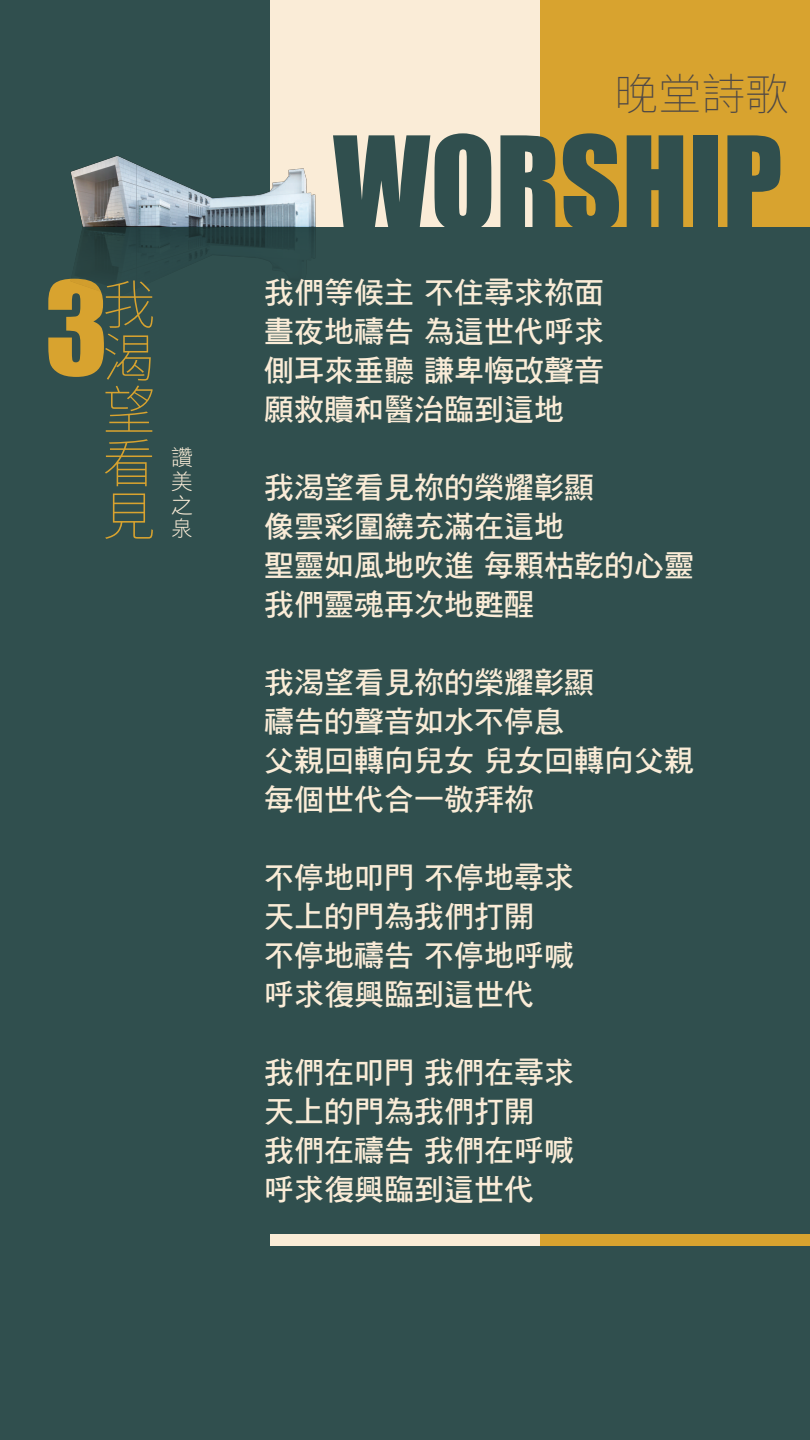
<style>
.page{position:relative;width:810px;height:1440px;background:#fff}
.page>*{position:absolute;margin:0;border:0;box-sizing:border-box;transform-origin:0 0}
.t1{font:119.55px "Impact";color:#304f4e}
.t2{font:119.55px "Impact";color:#d8a32f}
.t3{font:100 52.88px/52.9px "Noto Sans CJ Ktc";color:#d8a32f;text-align:justify}
.t4{font:100 43.65px "Noto Sans CJ Ktc";color:#4e4846}
.t5{font:30px/39px "DF Hei Std W7";color:#faecd7}
.t6{font:21.75px/23.9px "DF Hei Std W3";color:#faecd7;text-align:justify}
</style>
<div class="page">
<div style="left:0;top:227px;width:810px;height:1213px;background:#304f4e"></div>
<div style="left:0;top:0;width:270px;height:227px;background:#304f4e"></div>
<div style="left:270px;top:0;width:270px;height:227px;background:#faecd7"></div>
<div style="left:540px;top:0;width:270px;height:227px;background:#d8a32f"></div>
<div style="left:270px;top:1234px;width:270px;height:12px;background:#faecd7"></div>
<div style="left:540px;top:1234px;width:270px;height:12px;background:#d8a32f"></div>
<img style="left:71px;top:156px;width:245px;height:127px">
<h3 class="t4" style="left:614px;top:69px;width:176px">晚堂詩歌</h3>
<h1 class="t1" style="left:333px;top:90px;width:451px">WORSHIP</h1>
<h1 class="t2" style="left:45px;top:235px;width:65px">3</h1>
<p class="t5" style="left:264px;top:272px;width:341px;text-align:justify">我們等候主 不住尋求祢面晝夜地禱告 為這世代呼求側耳來垂聽 謙卑悔改聲音願救贖和醫治臨到這地</p>
<h2 class="t3" style="left:103px;top:279px;width:52px">我渴望看見</h2>
<p class="t6" style="left:171px;top:445px;width:22px">讚美之泉</p>
<p class="t5" style="left:264px;top:467px;width:431px">我渴望看見祢的榮耀彰顯<br>像雲彩圍繞充滿在這地<br>聖靈如風地吹進 每顆枯乾的心靈我們靈魂再次地甦醒</p>
<p class="t5" style="left:264px;top:662px;width:431px">我渴望看見祢的榮耀彰顯<br>禱告的聲音如水不停息<br>父親回轉向兒女 兒女回轉向父親每個世代合一敬拜祢</p>
<p class="t5" style="left:264px;top:857px;width:311px">不停地叩門 不停地尋求天上的門為我們打開<br>不停地禱告 不停地呼喊呼求復興臨到這世代</p>
<p class="t5" style="left:264px;top:1052px;width:311px">我們在叩門 我們在尋求天上的門為我們打開<br>我們在禱告 我們在呼喊呼求復興臨到這世代</p>
</div>
